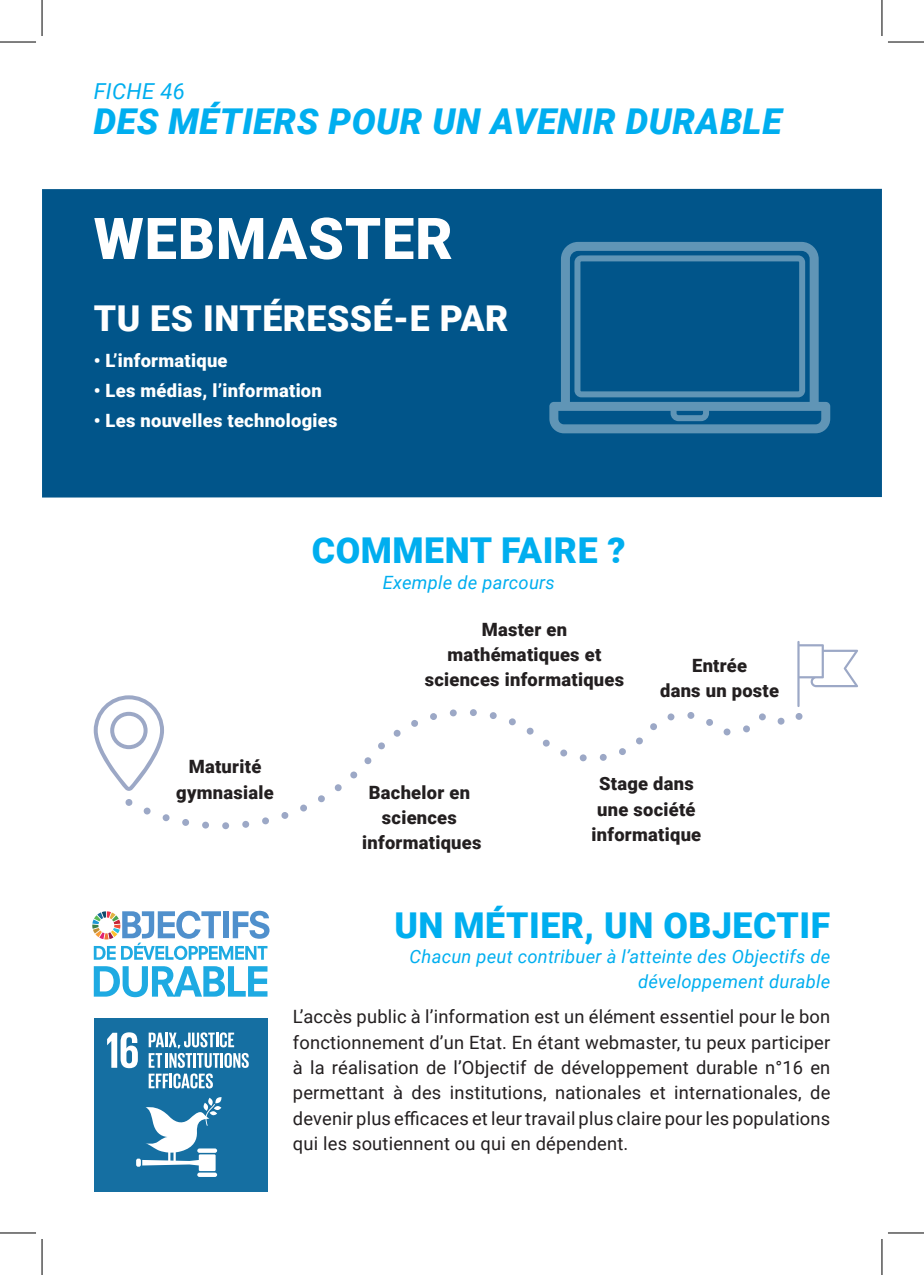
<style>
.page{position:relative;width:924px;height:1275px;background:#fff}
.page>*{position:absolute;margin:0;border:0;box-sizing:border-box;transform-origin:0 0}
.t1{font:900 57.6px "Roboto";letter-spacing:.015em;color:#fff}
.t2{font:900 35.6px "Roboto";letter-spacing:.015em;color:#00aeef}
.t3{font:italic 900 35.6px "Roboto";letter-spacing:.015em;color:#00aeef}
.t4{font:900 35.6px "Roboto";letter-spacing:.015em;color:#fff}
.t5{font:italic 22px "Roboto";letter-spacing:.015em;color:#00aeef}
.t6{font:18.2px/25.4px "Roboto";letter-spacing:.01em;color:#231f20;text-align:justify}
.t7{font:900 18.2px/25.4px "Roboto";letter-spacing:.015em;color:#231f20;text-align:center}
.t8{font:italic 18.2px/25.4px "Roboto";letter-spacing:.015em;color:#00aeef;text-align:right}
.t9{font:900 18.2px "Roboto";letter-spacing:.015em;color:#fff}
</style>
<div class="page">
<div style="left:42px;top:189px;width:839px;height:308px;background:#01558a"></div>
<svg style="left:125px;top:709px;width:677px;height:120px"></svg>
<svg style="left:797px;top:641px;width:60px;height:66px"></svg>
<svg style="left:94px;top:695px;width:70px;height:96px"></svg>
<svg style="left:94px;top:966px;width:173px;height:31px"></svg>
<svg style="left:92px;top:910px;width:177px;height:50px"></svg>
<svg style="left:549px;top:242px;width:280px;height:191px"></svg>
<div style="left:94px;top:1018px;width:173px;height:174px;background:#156fa2"></div>
<svg style="left:107px;top:1032px;width:31px;height:36px"></svg>
<div style="left:197px;top:1172px;width:20px;height:5px;background:#fff;border-radius:2px"></div>
<svg style="left:142px;top:1097px;width:80px;height:74px"></svg>
<div style="left:136px;top:1158px;width:5px;height:8px;background:#fff;border-radius:2px"></div>
<svg style="left:149px;top:1032px;width:100px;height:56px"></svg>
<hr style="left:0;top:42px;width:36px;height:1px;background:#000">
<hr style="left:887px;top:42px;width:36px;height:1px;background:#000">
<hr style="left:0;top:1232px;width:36px;height:1px;background:#000">
<hr style="left:887px;top:1232px;width:36px;height:1px;background:#000">
<hr style="left:42px;top:0;width:1px;height:36px;background:#000">
<hr style="left:42px;top:1239px;width:1px;height:36px;background:#000">
<hr style="left:881px;top:0;width:1px;height:36px;background:#000">
<hr style="left:881px;top:1239px;width:1px;height:36px;background:#000">
<p class="t5" style="left:94px;top:82px;width:93px">FICHE 46</p>
<h2 class="t3" style="left:94px;top:101px;width:689px">DES MÉTIERS POUR UN AVENIR DURABLE</h2>
<h1 class="t1" style="left:94px;top:215px;width:360px">WEBMASTER</h1>
<h2 class="t4" style="left:94px;top:304px;width:416px">TU ES INTÉRESSÉ-E PAR</h2>
<p class="t9" style="left:94px;top:353px;width:135px">• L’informatique</p>
<p class="t9" style="left:94px;top:383px;width:229px">• Les médias, l’information</p>
<p class="t9" style="left:94px;top:413px;width:245px">• Les nouvelles technologies</p>
<h2 class="t2" style="left:311px;top:536px;width:315px">COMMENT FAIRE ?</h2>
<p class="t8" style="left:382px;top:571px;width:174px">Exemple de parcours</p>
<p class="t7" style="left:424px;top:618px;width:201px">Master en mathématiques et sciences informatiques</p>
<p class="t7" style="left:659px;top:654px;width:120px">Entrée<br>dans un poste</p>
<p class="t7" style="left:176px;top:755px;width:99px">Maturité gymnasiale</p>
<p class="t7" style="left:362px;top:781px;width:121px">Bachelor en sciences informatiques</p>
<p class="t7" style="left:591px;top:772px;width:111px">Stage dans une société informatique</p>
<h2 class="t2" style="left:394px;top:910px;width:437px">UN MÉTIER, UN OBJECTIF</h2>
<p class="t8" style="left:409px;top:945px;width:422px">Chacun peut contribuer à l’atteinte des Objectifs de développement durable</p>
<p class="t6" style="left:293px;top:1005px;width:538px">L’accès public à l’information est un élément essentiel pour le bon fonctionnement d’un Etat. En étant webmaster, tu peux participer à la réalisation de l’Objectif de développement durable n°16 en permettant à des institutions, nationales et internationales, de devenir plus efficaces et leur travail plus claire pour les populations qui les soutiennent ou qui en dépendent.</p>
</div>
